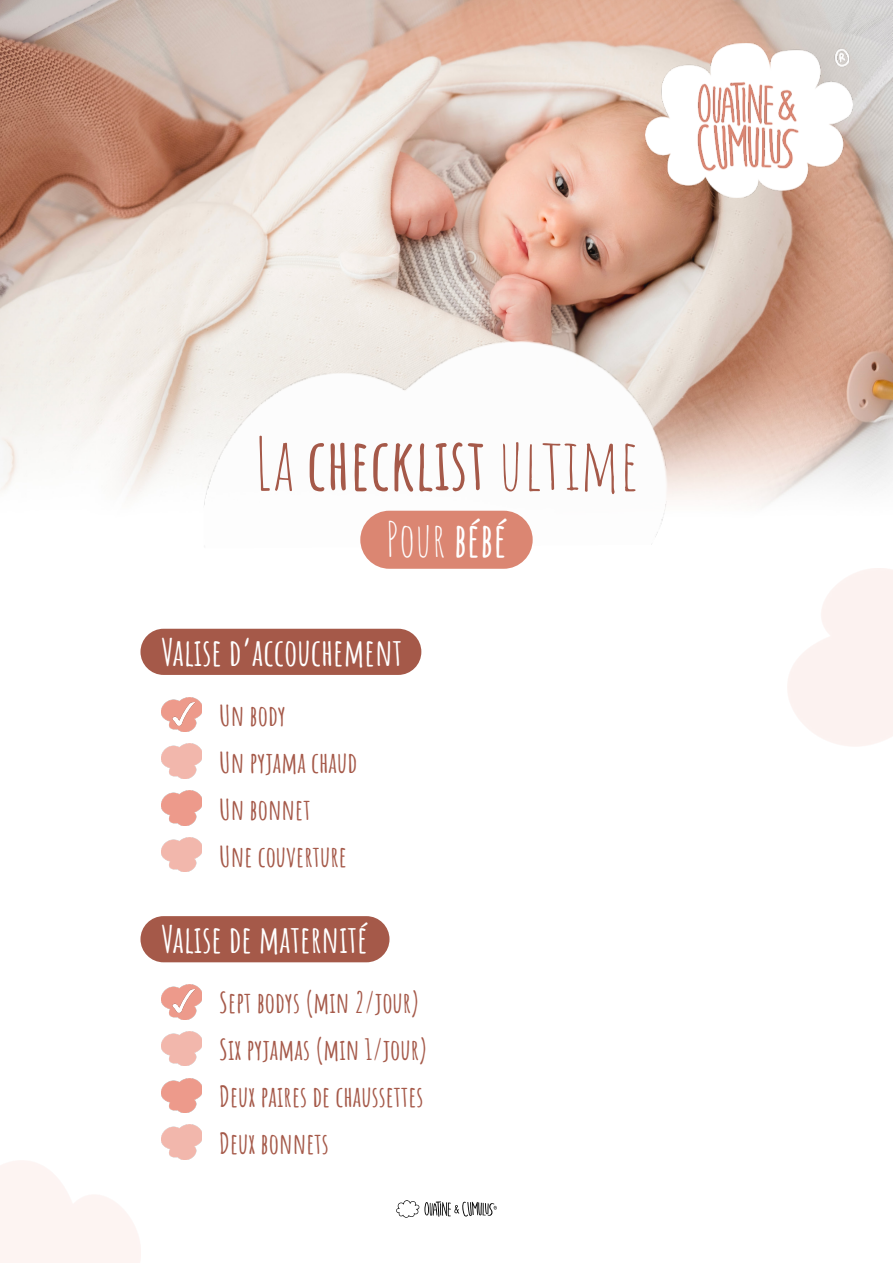
<style>
.page{position:relative;width:893px;height:1263px;background:#fff}
.page>*{position:absolute;margin:0;border:0;box-sizing:border-box;transform-origin:0 0}
.t1{font:700 71.1px "Amatic SC";color:#a55949}
.t2{font:46.5px "Amatic SC";color:#fff}
.t3{font:700 37.05px "Amatic SC";color:#fff}
.t4{font:700 28.5px/47px "Amatic SC";color:#a55949}
.s1{font-weight:400}
.s2{font-weight:700}
</style>
<div class="page">
<img style="left:0;top:0;width:893px;height:505px">
<img style="left:202px;top:340px;width:466px;height:205px">
<img style="left:645px;top:44px;width:207px;height:154px">
<div style="left:360px;top:511px;width:173px;height:58px;background:#db8672;border-radius:29px"></div>
<svg style="left:396px;top:1200px;width:101px;height:18px"></svg>
<img style="left:162px;top:697px;width:40px;height:35px">
<img style="left:162px;top:744px;width:40px;height:34px">
<img style="left:162px;top:791px;width:40px;height:34px">
<img style="left:162px;top:837px;width:40px;height:35px">
<img style="left:170px;top:702px;width:26px;height:23px">
<div style="left:140px;top:629px;width:281px;height:46px;background:#a55949;border-radius:23px"></div>
<img style="left:162px;top:984px;width:40px;height:35px">
<img style="left:162px;top:1031px;width:40px;height:35px">
<img style="left:162px;top:1078px;width:40px;height:34px">
<img style="left:162px;top:1125px;width:40px;height:34px">
<img style="left:170px;top:990px;width:26px;height:23px">
<div style="left:140px;top:916px;width:249px;height:46px;background:#a55949;border-radius:23px"></div>
<h1 class="t1" style="left:255px;top:409px;width:385px"><span class="s1">La</span> checklist <span class="s1">ultime</span></h1>
<h2 class="t2" style="left:386px;top:506px;width:122px">Pour <span class="s2">bébé</span></h2>
<h3 class="t3" style="left:162px;top:623px;width:242px">Valise d’accouchement</h3>
<p class="t4" style="left:219px;top:690px;width:139px">Un body<br>Un pyjama chaud<br>Un bonnet<br>Une couverture</p>
<h3 class="t3" style="left:162px;top:911px;width:208px">Valise de maternité</h3>
<p class="t4" style="left:219px;top:977px;width:210px">Sept bodys (min 2/jour)<br>Six pyjamas (min 1/jour)<br>Deux paires de chaussettes<br>Deux bonnets</p>
</div>
